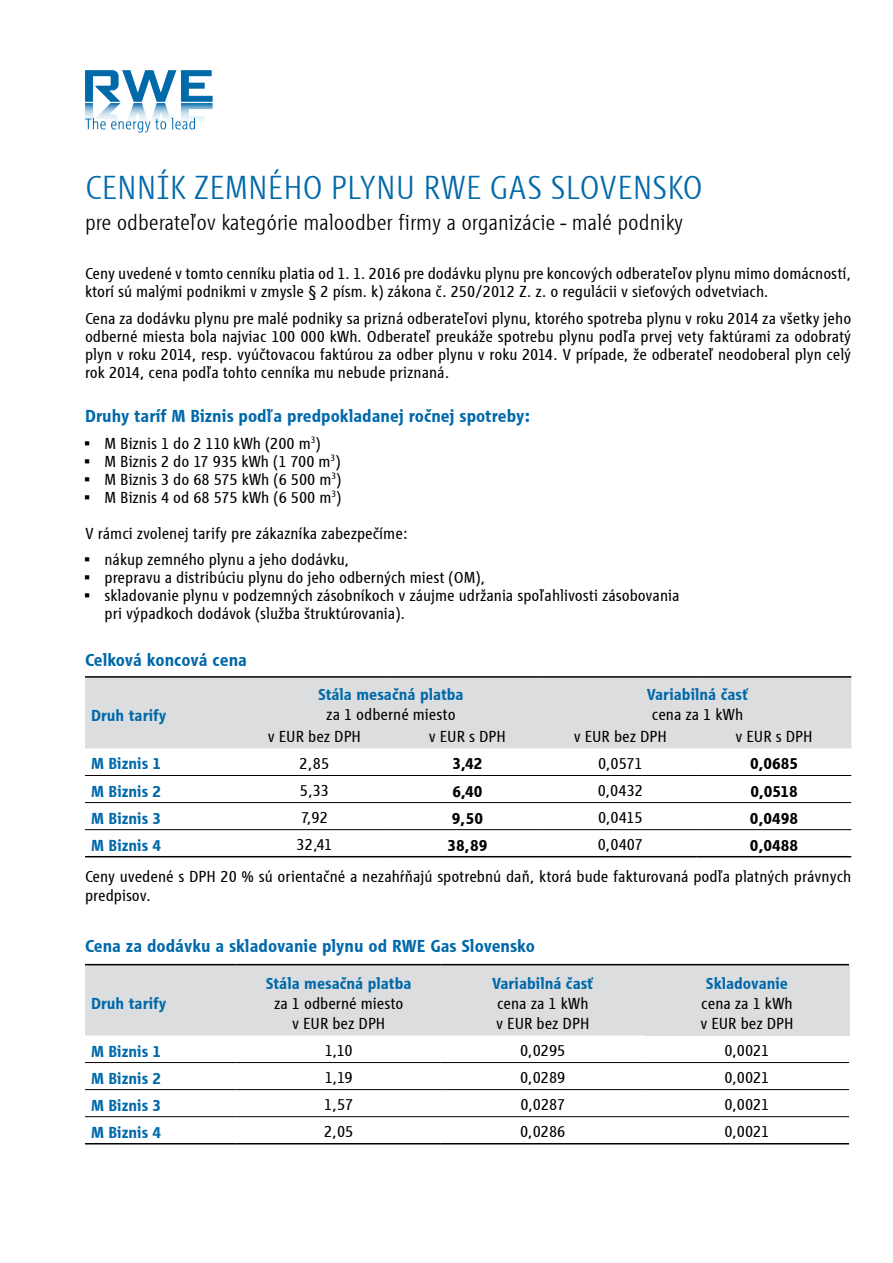
<style>
.page{position:relative;width:893px;height:1263px;background:#fff}
.page>*{position:absolute;margin:0;border:0;box-sizing:border-box;transform-origin:0 0}
.t1{font:300 condensed 34.5px "RWE Corporate CE";color:#0069aa}
.t2{font:300 condensed 22.5px "RWE Corporate CE";color:#000}
.t3{font:700 condensed 18px "RWE Corporate CE";color:#0069aa}
.t4{font:condensed 16.5px/18px "RWE Corporate CE";color:#000}
.t5{font:700 condensed 16.5px "RWE Corporate CE";color:#0069aa}
.t6{font:700 condensed 16.5px "RWE Corporate CE";color:#000}
</style>
<div class="page">
<svg style="left:85px;top:70px;width:128px;height:63px"></svg>
<div style="left:85px;top:678px;width:766px;height:70px;background:#dcddde"></div>
<hr style="left:85px;top:856px;width:153px;height:1px;background:#000">
<hr style="left:238px;top:856px;width:153px;height:1px;background:#000">
<hr style="left:391px;top:856px;width:153px;height:1px;background:#000">
<hr style="left:544px;top:856px;width:153px;height:1px;background:#000">
<hr style="left:697px;top:856px;width:154px;height:1px;background:#000">
<hr style="left:85px;top:775px;width:153px;height:1px;background:#000">
<hr style="left:238px;top:775px;width:153px;height:1px;background:#000">
<hr style="left:391px;top:775px;width:153px;height:1px;background:#000">
<hr style="left:544px;top:775px;width:153px;height:1px;background:#000">
<hr style="left:697px;top:775px;width:154px;height:1px;background:#000">
<hr style="left:85px;top:802px;width:153px;height:1px;background:#000">
<hr style="left:238px;top:802px;width:153px;height:1px;background:#000">
<hr style="left:391px;top:802px;width:153px;height:1px;background:#000">
<hr style="left:544px;top:802px;width:153px;height:1px;background:#000">
<hr style="left:697px;top:802px;width:154px;height:1px;background:#000">
<hr style="left:85px;top:829px;width:153px;height:1px;background:#000">
<hr style="left:238px;top:829px;width:153px;height:1px;background:#000">
<hr style="left:391px;top:829px;width:153px;height:1px;background:#000">
<hr style="left:544px;top:829px;width:153px;height:1px;background:#000">
<hr style="left:697px;top:829px;width:154px;height:1px;background:#000">
<hr style="left:85px;top:676px;width:153px;height:2px;background:#000">
<hr style="left:238px;top:676px;width:153px;height:2px;background:#000">
<hr style="left:391px;top:676px;width:153px;height:2px;background:#000">
<hr style="left:544px;top:676px;width:153px;height:2px;background:#000">
<hr style="left:697px;top:676px;width:154px;height:2px;background:#000">
<div style="left:85px;top:965px;width:560px;height:70px;background:#dcddde"></div>
<div style="left:645px;top:965px;width:204px;height:70px;background:#dcddde"></div>
<hr style="left:85px;top:964px;width:152px;height:1px;background:#000">
<hr style="left:237px;top:964px;width:204px;height:1px;background:#000">
<hr style="left:441px;top:964px;width:204px;height:1px;background:#000">
<hr style="left:645px;top:964px;width:204px;height:1px;background:#000">
<hr style="left:85px;top:1143px;width:152px;height:1px;background:#000">
<hr style="left:237px;top:1143px;width:204px;height:1px;background:#000">
<hr style="left:441px;top:1143px;width:204px;height:1px;background:#000">
<hr style="left:645px;top:1143px;width:204px;height:1px;background:#000">
<hr style="left:85px;top:1062px;width:152px;height:1px;background:#000">
<hr style="left:237px;top:1062px;width:204px;height:1px;background:#000">
<hr style="left:441px;top:1062px;width:204px;height:1px;background:#000">
<hr style="left:645px;top:1062px;width:204px;height:1px;background:#000">
<hr style="left:85px;top:1089px;width:152px;height:1px;background:#000">
<hr style="left:237px;top:1089px;width:204px;height:1px;background:#000">
<hr style="left:441px;top:1089px;width:204px;height:1px;background:#000">
<hr style="left:645px;top:1089px;width:204px;height:1px;background:#000">
<hr style="left:85px;top:1116px;width:152px;height:1px;background:#000">
<hr style="left:237px;top:1116px;width:204px;height:1px;background:#000">
<hr style="left:441px;top:1116px;width:204px;height:1px;background:#000">
<hr style="left:645px;top:1116px;width:204px;height:1px;background:#000">
<h1 class="t1" style="left:85px;top:168px;width:619px">CENNÍK ZEMNÉHO PLYNU RWE GAS SLOVENSKO</h1>
<h2 class="t2" style="left:85px;top:210px;width:600px">pre odberateľov kategórie maloodber firmy a organizácie - malé podniky</h2>
<p class="t4" style="left:85px;top:265px;width:768px">Ceny uvedené v tomto cenníku platia od 1. 1. 2016 pre dodávku plynu pre koncových odberateľov plynu mimo domácností, ktorí sú malými podnikmi v zmysle § 2 písm. k) zákona č. 250/2012 Z. z. o regulácii v sieťových odvetviach.</p>
<p class="t4" style="left:85px;top:309px;width:768px;text-align:justify">Cena za dodávku plynu pre malé podniky sa prizná odberateľovi plynu, ktorého spotreba plynu v roku 2014 za všetky jeho odberné miesta bola najviac 100 000 kWh. Odberateľ preukáže spotrebu plynu podľa prvej vety faktúrami za odobratý plyn v roku 2014, resp. vyúčtovacou faktúrou za odber plynu v roku 2014. V prípade, že odberateľ neodoberal plyn celý rok 2014, cena podľa tohto cenníka mu nebude priznaná.</p>
<p class="t3" style="left:85px;top:406px;width:446px">Druhy taríf M Biznis podľa predpokladanej ročnej spotreby:</p>
<p class="t4" style="left:85px;top:434px;width:237px">• M Biznis 1 do 2 110 kWh (200 m<sup>3</sup>)</p>
<p class="t4" style="left:85px;top:452px;width:257px">• M Biznis 2 do 17 935 kWh (1 700 m<sup>3</sup>)</p>
<p class="t4" style="left:85px;top:470px;width:258px">• M Biznis 3 do 68 575 kWh (6 500 m<sup>3</sup>)</p>
<p class="t4" style="left:85px;top:479px;width:324px;line-height:36px">• M Biznis 4 od 68 575 kWh (6 500 m<sup>3</sup>)<br>V rámci zvolenej tarify pre zákazníka zabezpečíme:</p>
<p class="t4" style="left:85px;top:551px;width:266px">• nákup zemného plynu a jeho dodávku,</p>
<p class="t4" style="left:85px;top:569px;width:402px">• prepravu a distribúciu plynu do jeho odberných miest (OM),</p>
<p class="t4" style="left:105px;top:587px;width:577px;text-indent:-20px">• skladovanie plynu v podzemných zásobníkoch v záujme udržania spoľahlivosti zásobovania pri výpadkoch dodávok (služba štruktúrovania).</p>
<p class="t3" style="left:85px;top:650px;width:163px">Celková koncová cena</p>
<p class="t5" style="left:91px;top:706px;width:77px">Druh tarify</p>
<p class="t5" style="left:318px;top:685px;width:147px">Stála mesačná platba</p>
<p class="t4" style="left:326px;top:706px;width:131px">za 1 odberné miesto</p>
<p class="t5" style="left:647px;top:685px;width:103px">Variabilná časť</p>
<p class="t4" style="left:652px;top:706px;width:93px">cena za 1 kWh</p>
<p class="t4" style="left:268px;top:727px;width:95px">v EUR bez DPH</p>
<p class="t4" style="left:429px;top:727px;width:79px">v EUR s DPH</p>
<p class="t4" style="left:574px;top:727px;width:95px">v EUR bez DPH</p>
<p class="t4" style="left:735px;top:727px;width:79px">v EUR s DPH</p>
<p class="t5" style="left:91px;top:754px;width:72px">M Biznis 1</p>
<p class="t4" style="left:300px;top:755px;width:31px">2,85</p>
<p class="t6" style="left:452px;top:754px;width:32px">3,42</p>
<p class="t4" style="left:598px;top:755px;width:46px">0,0571</p>
<p class="t6" style="left:750px;top:754px;width:50px">0,0685</p>
<p class="t5" style="left:91px;top:781px;width:72px">M Biznis 2</p>
<p class="t4" style="left:300px;top:782px;width:31px">5,33</p>
<p class="t6" style="left:452px;top:781px;width:32px">6,40</p>
<p class="t4" style="left:598px;top:782px;width:47px">0,0432</p>
<p class="t6" style="left:750px;top:781px;width:49px">0,0518</p>
<p class="t5" style="left:91px;top:808px;width:72px">M Biznis 3</p>
<p class="t4" style="left:301px;top:809px;width:28px">7,92</p>
<p class="t6" style="left:452px;top:808px;width:33px">9,50</p>
<p class="t4" style="left:598px;top:809px;width:46px">0,0415</p>
<p class="t6" style="left:750px;top:808px;width:50px">0,0498</p>
<p class="t5" style="left:91px;top:836px;width:72px">M Biznis 4</p>
<p class="t4" style="left:297px;top:836px;width:37px">32,41</p>
<p class="t6" style="left:448px;top:836px;width:41px">38,89</p>
<p class="t4" style="left:598px;top:836px;width:46px">0,0407</p>
<p class="t6" style="left:750px;top:836px;width:50px">0,0488</p>
<p class="t4" style="left:85px;top:866px;width:768px;line-height:19.8px">Ceny uvedené s DPH 20 % sú orientačné a nezahŕňajú spotrebnú daň, ktorá bude fakturovaná podľa platných právnych predpisov.</p>
<p class="t3" style="left:85px;top:936px;width:451px">Cena za dodávku a skladovanie plynu od RWE Gas Slovensko</p>
<p class="t5" style="left:91px;top:994px;width:77px">Druh tarify</p>
<p class="t5" style="left:266px;top:974px;width:147px">Stála mesačná platba</p>
<p class="t4" style="left:274px;top:993px;width:131px;line-height:19.8px;text-align:center">za 1 odberné miesto v EUR bez DPH</p>
<p class="t5" style="left:492px;top:974px;width:103px">Variabilná časť</p>
<p class="t4" style="left:496px;top:993px;width:95px;line-height:19.8px">cena za 1 kWh v EUR bez DPH</p>
<p class="t5" style="left:706px;top:974px;width:84px">Skladovanie</p>
<p class="t4" style="left:700px;top:993px;width:95px;line-height:19.8px">cena za 1 kWh v EUR bez DPH</p>
<p class="t5" style="left:91px;top:1041px;width:72px">M Biznis 1</p>
<p class="t4" style="left:325px;top:1042px;width:30px">1,10</p>
<p class="t4" style="left:520px;top:1042px;width:47px">0,0295</p>
<p class="t4" style="left:725px;top:1042px;width:46px">0,0021</p>
<p class="t5" style="left:91px;top:1068px;width:72px">M Biznis 2</p>
<p class="t4" style="left:325px;top:1069px;width:29px">1,19</p>
<p class="t4" style="left:520px;top:1069px;width:47px">0,0289</p>
<p class="t4" style="left:725px;top:1069px;width:46px">0,0021</p>
<p class="t5" style="left:91px;top:1095px;width:72px">M Biznis 3</p>
<p class="t4" style="left:324px;top:1096px;width:30px">1,57</p>
<p class="t4" style="left:520px;top:1096px;width:46px">0,0287</p>
<p class="t4" style="left:725px;top:1096px;width:46px">0,0021</p>
<p class="t5" style="left:91px;top:1123px;width:72px">M Biznis 4</p>
<p class="t4" style="left:324px;top:1123px;width:31px">2,05</p>
<p class="t4" style="left:520px;top:1123px;width:47px">0,0286</p>
<p class="t4" style="left:725px;top:1123px;width:46px">0,0021</p>
</div>
